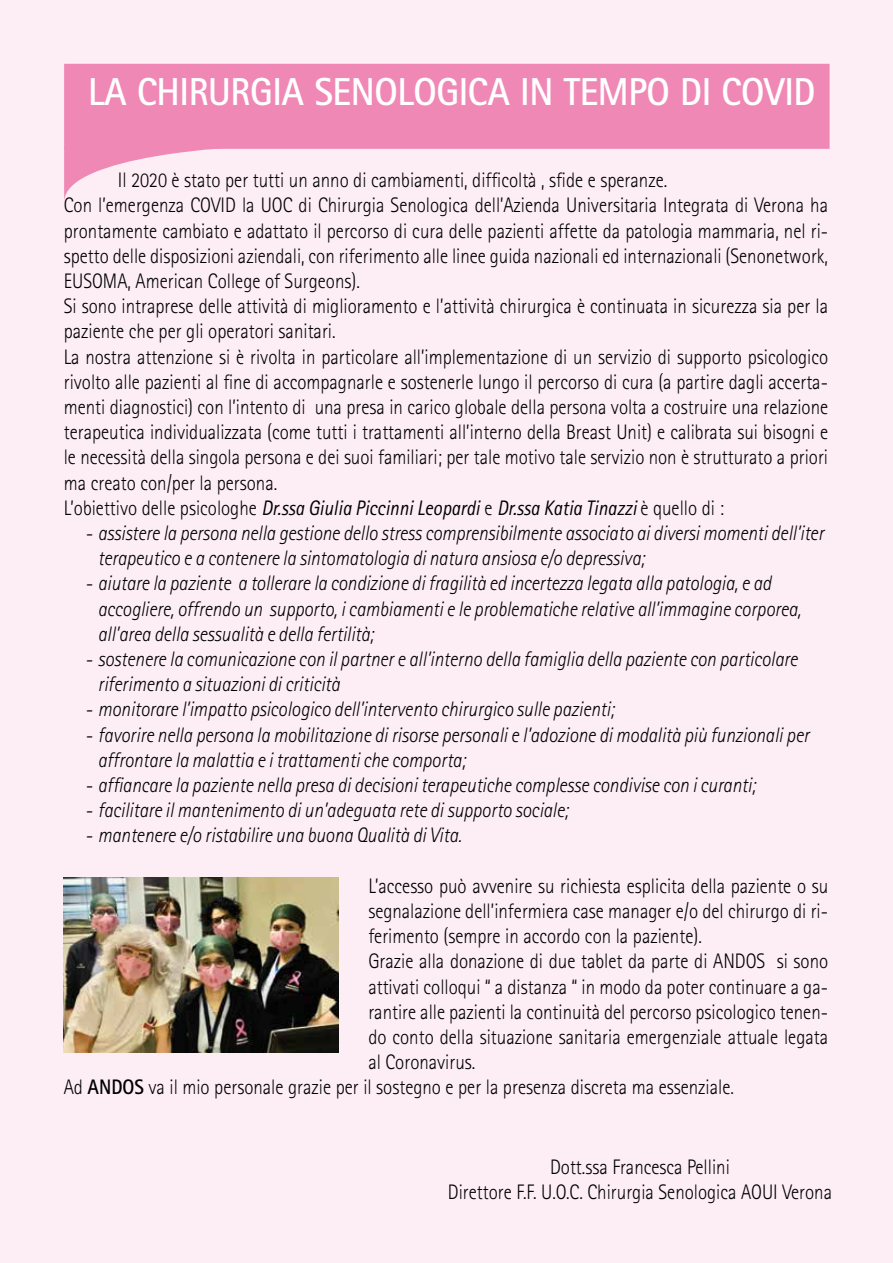
<style>
.page{position:relative;width:893px;height:1263px;background:#fdedf5}
.page>*{position:absolute;margin:0;border:0;box-sizing:border-box;transform-origin:0 0}
.t1{font:700 39px "Rotis Sans Serif";letter-spacing:-.01em;color:#fff;scale:.95 1}
.t2{font:300 21px/25.2px "Rotis Sans Serif";color:#000;scale:.9 1}
.t3{font:italic 300 21px/25.2px "Rotis Sans Serif";color:#000;scale:.9 1}
.s1{font-weight:400;font-style:italic}
.s2{font-weight:700}
</style>
<div class="page">
<div style="left:64px;top:64px;width:766px;height:85px;background:#f088b6"></div>
<svg style="left:64px;top:147px;width:182px;height:53px"></svg>
<img style="left:64px;top:877px;width:275px;height:176px">
<h1 class="t1" style="left:88px;top:67px;width:767px">LA CHIRURGIA SENOLOGICA IN TEMPO DI COVID</h1>
<p class="t2" style="left:64px;top:167px;width:851px;text-indent:54px">Il 2020 è stato per tutti un anno di cambiamenti, difficoltà , sfide e speranze.<br>Con l’emergenza COVID la UOC di Chirurgia Senologica dell’Azienda Universitaria Integrata di Verona ha prontamente cambiato e adattato il percorso di cura delle pazienti affette da patologia mammaria, nel ri&shy;spetto delle disposizioni aziendali, con riferimento alle linee guida nazionali ed internazionali (Senonetwork, EUSOMA, American College of Surgeons).<br>Si sono intraprese delle attività di miglioramento e l’attività chirurgica è continuata in sicurezza sia per la paziente che per gli operatori sanitari.<br>La nostra attenzione si è rivolta in particolare all’implementazione di un servizio di supporto psicologico rivolto alle pazienti al fine di accompagnarle e sostenerle lungo il percorso di cura (a partire dagli accerta&shy;menti diagnostici) con l’intento di una presa in carico globale della persona volta a costruire una relazione terapeutica individualizzata (come tutti i trattamenti all’interno della Breast Unit) e calibrata sui bisogni e le necessità della singola persona e dei suoi familiari; per tale motivo tale servizio non è strutturato a priori ma creato con/per la persona.<br>L’obiettivo delle psicologhe <span class="s1">Dr.ssa Giulia Piccinni Leopardi</span> e <span class="s1">Dr.ssa Katia Tinazzi</span> è quello di :</p>
<p class="t3" style="left:98px;top:521px;width:808px;text-indent:-13px">- assistere la persona nella gestione dello stress comprensibilmente associato ai diversi momenti dell’iter terapeutico e a contenere la sintomatologia di natura ansiosa e/o depressiva;</p>
<p class="t3" style="left:98px;top:571px;width:783px;text-indent:-13px">- aiutare la paziente a tollerare la condizione di fragilità ed incertezza legata alla patologia, e ad accogliere, offrendo un supporto, i cambiamenti e le problematiche relative all’immagine corporea, all’area della sessualità e della fertilità;</p>
<p class="t3" style="left:98px;top:647px;width:779px;text-indent:-13px">- sostenere la comunicazione con il partner e all’interno della famiglia della paziente con particolare riferimento a situazioni di criticità</p>
<p class="t3" style="left:85px;top:697px;width:589px">- monitorare l’impatto psicologico dell’intervento chirurgico sulle pazienti;</p>
<p class="t3" style="left:98px;top:722px;width:792px;text-indent:-13px">- favorire nella persona la mobilitazione di risorse personali e l’adozione di modalità più funzionali per affrontare la malattia e i trattamenti che comporta;</p>
<p class="t3" style="left:85px;top:773px;width:746px">- affiancare la paziente nella presa di decisioni terapeutiche complesse condivise con i curanti;</p>
<p class="t3" style="left:85px;top:798px;width:538px">- facilitare il mantenimento di un’adeguata rete di supporto sociale;</p>
<p class="t3" style="left:85px;top:823px;width:420px">- mantenere e/o ristabilire una buona Qualità di Vita.</p>
<p class="t2" style="left:368px;top:873px;width:512px">L’accesso può avvenire su richiesta esplicita della paziente o su</p>
<p class="t2" style="left:368px;top:898px;width:512px">segnalazione dell’infermiera case manager e/o del chirurgo di ri-</p>
<p class="t2" style="left:368px;top:923px;width:372px">ferimento (sempre in accordo con la paziente).</p>
<p class="t2" style="left:368px;top:949px;width:512px">Grazie alla donazione di due tablet da parte di ANDOS si sono</p>
<p class="t2" style="left:368px;top:974px;width:512px">attivati colloqui “ a distanza “ in modo da poter continuare a ga-</p>
<p class="t2" style="left:368px;top:999px;width:512px">rantire alle pazienti la continuità del percorso psicologico tenen-</p>
<p class="t2" style="left:368px;top:1024px;width:512px">do conto della situazione sanitaria emergenziale attuale legata</p>
<p class="t2" style="left:368px;top:1049px;width:120px">al Coronavirus.</p>
<p class="t2" style="left:64px;top:1075px;width:746px">Ad <span class="s2">ANDOS</span> va il mio personale grazie per il sostegno e per la presenza discreta ma essenziale.</p>
<p class="t2" style="left:448px;top:1154px;width:428px;text-align:center">Dott.ssa Francesca Pellini<br>Direttore F.F. U.O.C. Chirurgia Senologica AOUI Verona</p>
</div>
